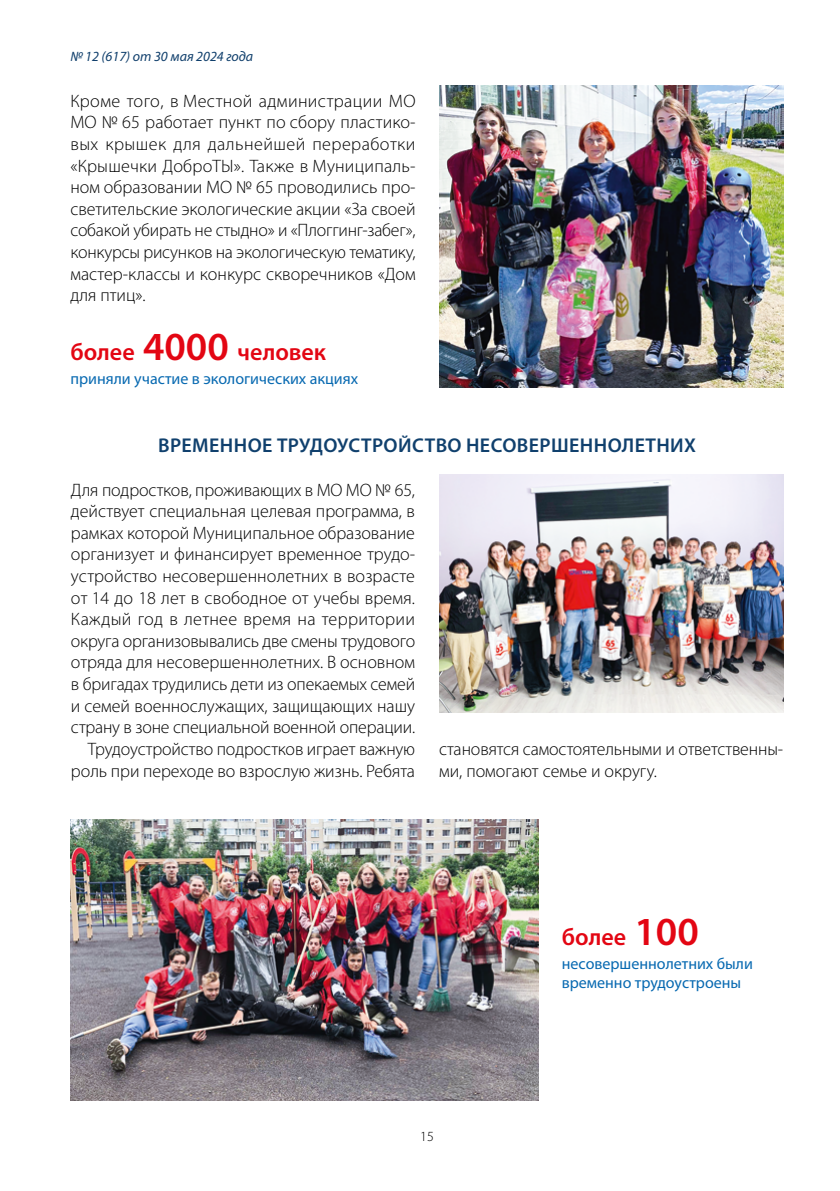
<style>
.page{position:relative;width:840px;height:1191px;background:#fff}
.page>*{position:absolute;margin:0;border:0;box-sizing:border-box;transform-origin:0 0}
.t1{font:600 24px "Myriad Pro";color:#e30613}
.t2{font:600 20px "Myriad Pro";letter-spacing:.02em;color:#10406d}
.t3{font:300 18px/21.6px "Myriad Pro";letter-spacing:-.005em;color:#000;text-align:justify}
.t4{font:16px/19.2px "Myriad Pro";color:#0769b1}
.t5{font:italic 14px "Myriad Pro";color:#103f6c}
.t6{font:300 14px "Myriad Pro";color:#000}
.s1{font-size:40px}
</style>
<div class="page">
<img style="left:439px;top:85px;width:343px;height:302px">
<img style="left:439px;top:474px;width:343px;height:238px">
<img style="left:71px;top:819px;width:466px;height:281px">
<p class="t5" style="left:70px;top:48px;width:184px">№ 12 (617) от 30 мая 2024 года</p>
<p class="t3" style="left:70px;top:90px;width:346px">Кроме того, в Местной администрации МО МО № 65 работает пункт по сбору пластико&shy;вых крышек для дальнейшей переработки «Крышечки ДоброТЫ». Также в Муниципаль&shy;ном образовании МО № 65 проводились про&shy;светительские экологические акции «За своей собакой убирать не стыдно» и «Плоггинг-забег», конкурсы рисунков на экологическую тематику, мастер-классы и конкурс скворечников «Дом для птиц».</p>
<h1 class="t1" style="left:70px;top:339px;width:257px">более <span class="s1">4000</span> человек</h1>
<p class="t4" style="left:70px;top:369px;width:289px">приняли участие в экологических акциях</p>
<p class="t2" style="left:158px;top:434px;width:539px">ВРЕМЕННОЕ ТРУДОУСТРОЙСТВО НЕСОВЕРШЕННОЛЕТНИХ</p>
<p class="t3" style="left:71px;top:479px;width:345px;text-align:right">Для подростков, проживающих в МО МО № 65, действует специальная целевая программа, в рамках которой Муниципальное образование организует и финансирует временное трудо&shy;устройство несовершеннолетних в возрасте от 14 до 18 лет в свободное от учебы время.<br>Каждый год в летнее время на территории округа организовывались две смены трудового отряда для несовершеннолетних. В основном в бригадах трудились дети из опекаемых семей и семей военнослужащих, защищающих нашу страну в зоне специальной военной операции.<br>Трудоустройство подростков играет важную роль при переходе во взрослую жизнь. Ребята</p>
<p class="t3" style="left:439px;top:738px;width:345px">становятся самостоятельными и ответственны&shy;ми, помогают семье и округу.</p>
<h1 class="t1" style="left:561px;top:923px;width:138px">более <span class="s1">100</span></h1>
<p class="t4" style="left:561px;top:953px;width:192px">несовершеннолетних были временно трудоустроены</p>
<p class="t6" style="left:420px;top:1128px;width:15px">15</p>
</div>
